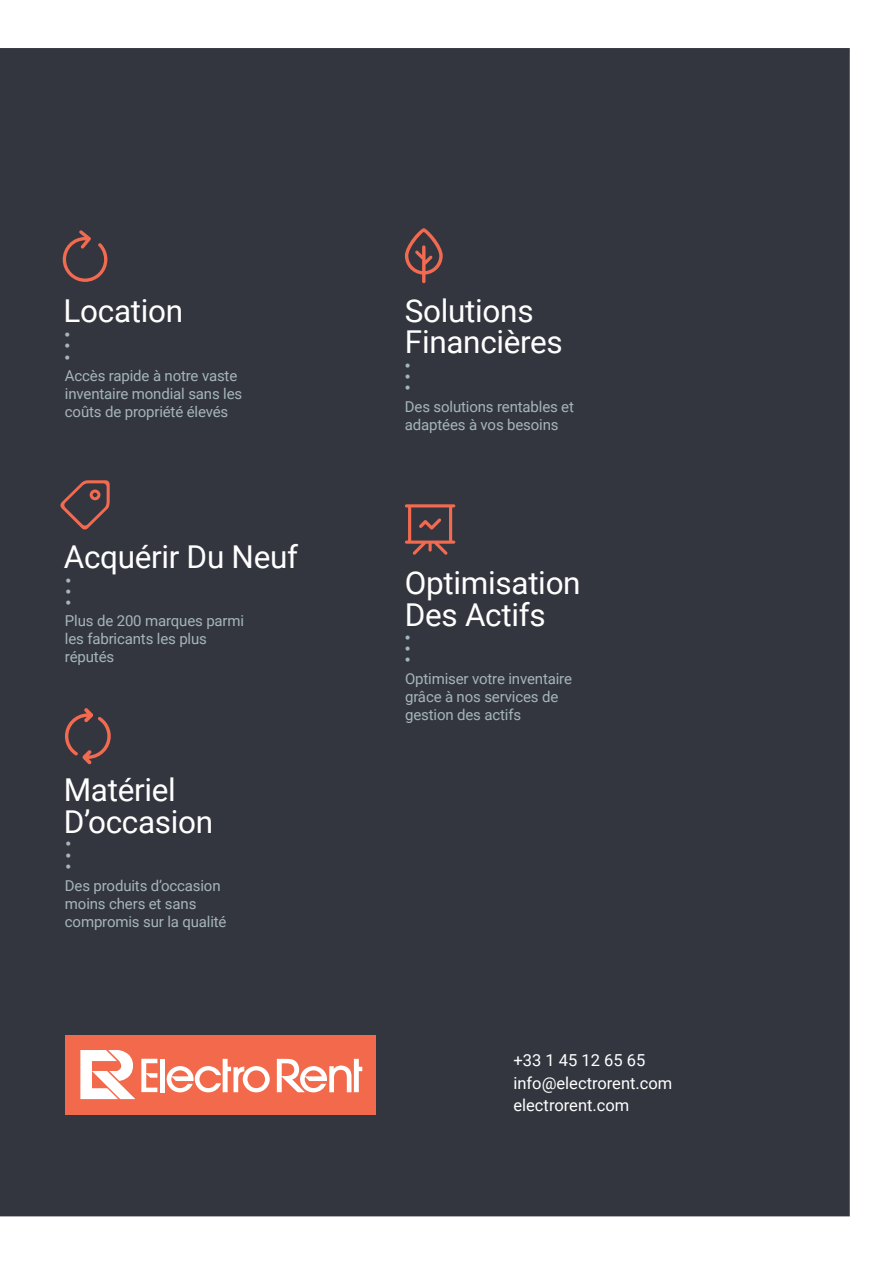
<style>
.page{position:relative;width:893px;height:1263px;background:#fff}
.page>*{position:absolute;margin:0;border:0;box-sizing:border-box;transform-origin:0 0}
.t1{font:31.5px/31.5px "Roboto";letter-spacing:-.01em;color:#fff}
.t2{font:600 27px "American Typewriter";color:#a6b6ba}
.t3{font:16.5px "Roboto";color:#fff}
.t4{font:15px/18px "Roboto";letter-spacing:-.01em;color:#a6b6ba}
</style>
<div class="page">
<div style="left:0;top:48px;width:850px;height:1169px;background:#33363f"></div>
<svg style="left:63px;top:230px;width:44px;height:52px;background:#594042"></svg>
<svg style="left:60px;top:480px;width:50px;height:50px;background:#5a4042"></svg>
<svg style="left:65px;top:708px;width:46px;height:56px;background:#584042"></svg>
<svg style="left:405px;top:228px;width:38px;height:55px;background:#674443"></svg>
<svg style="left:405px;top:504px;width:50px;height:51px;background:#694443"></svg>
<div style="left:65px;top:1035px;width:310px;height:79px;background:#f2694b"></div>
<svg style="left:277px;top:1059px;width:85px;height:33px"></svg>
<svg style="left:141px;top:1059px;width:16px;height:33px"></svg>
<div style="left:160px;top:1059px;width:5px;height:33px;background:#fff"></div>
<svg style="left:167px;top:1059px;width:103px;height:33px"></svg>
<svg style="left:80px;top:1050px;width:55px;height:49px"></svg>
<p class="t1" style="left:64px;top:294px;width:121px">Location</p>
<p class="t1" style="left:405px;top:294px;width:159px">Solutions<br>Financières</p>
<p class="t2" style="left:95px;top:331px;width:31px;rotate:90deg">...</p>
<p class="t4" style="left:65px;top:366px;width:179px">Accès rapide à notre vaste inventaire mondial sans les coûts de propriété élevés</p>
<p class="t1" style="left:64px;top:540px;width:236px">Acquérir Du Neuf</p>
<p class="t2" style="left:96px;top:576px;width:31px;rotate:90deg">...</p>
<p class="t4" style="left:65px;top:611px;width:181px">Plus de 200 marques parmi les fabricants les plus réputés</p>
<p class="t1" style="left:64px;top:773px;width:151px">Matériel<br>D’occasion</p>
<p class="t2" style="left:96px;top:840px;width:31px;rotate:90deg">...</p>
<p class="t4" style="left:65px;top:876px;width:163px">Des produits d’occasion moins chers et sans compromis sur la qualité</p>
<p class="t2" style="left:436px;top:361px;width:31px;rotate:90deg">...</p>
<p class="t4" style="left:405px;top:397px;width:171px">Des solutions rentables et adaptées à vos besoins</p>
<p class="t1" style="left:405px;top:566px;width:177px">Optimisation<br>Des Actifs</p>
<p class="t2" style="left:436px;top:634px;width:31px;rotate:90deg">...</p>
<p class="t4" style="left:405px;top:669px;width:168px">Optimiser votre inventaire grâce à nos services de gestion des actifs</p>
<p class="t3" style="left:513px;top:1049px;width:133px">+33 1 45 12 65 65</p>
<p class="t3" style="left:513px;top:1071px;width:160px">info@electrorent.com</p>
<p class="t3" style="left:513px;top:1094px;width:117px">electrorent.com</p>
</div>
